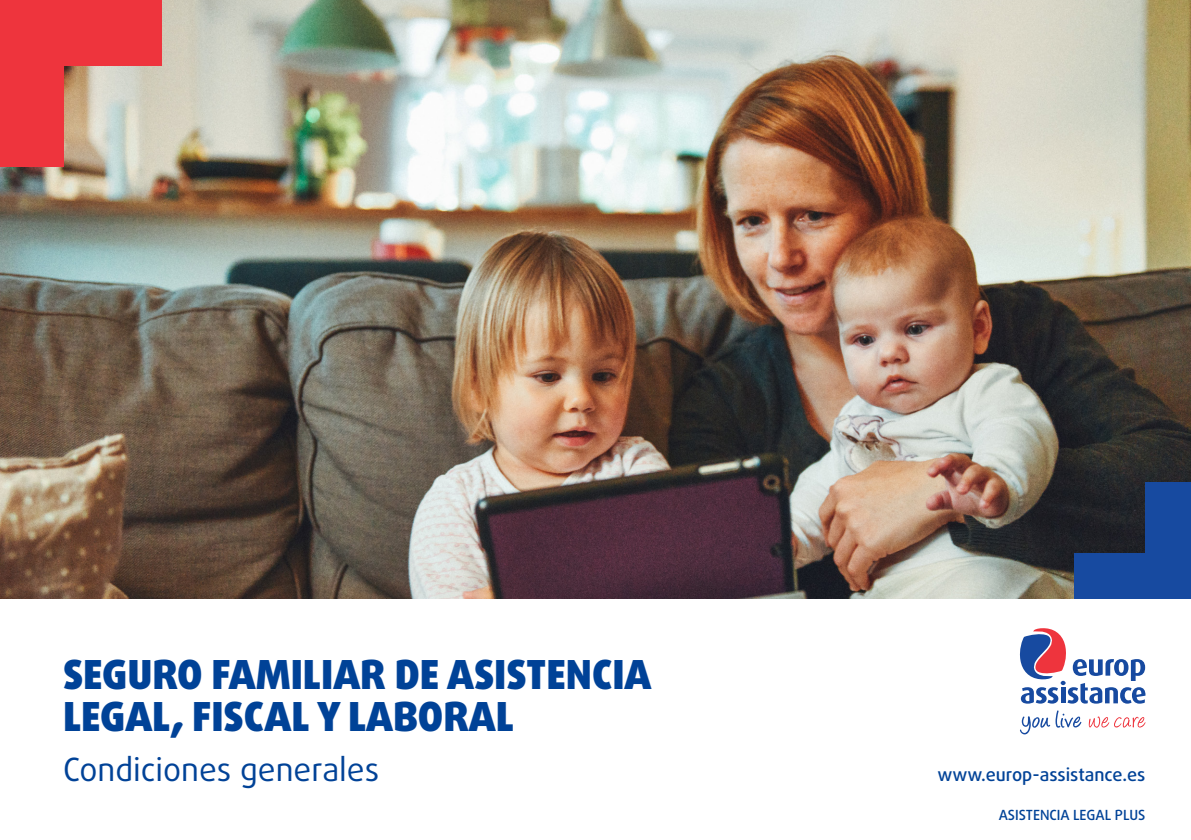
<style>
.page{position:relative;width:1191px;height:840px;background:#fff}
.page>*{position:absolute;margin:0;border:0;box-sizing:border-box;transform-origin:0 0}
.t1{font:900 40px/42px "Daxline Pro";color:#004297}
.t2{font:32px "Daxline Pro";color:#004297}
.t3{font:500 18px "Daxline Pro";color:#004297}
.t4{font:500 14px "Daxline Pro";color:#004297}
</style>
<div class="page">
<svg style="left:1019px;top:628px;width:126px;height:75px"></svg>
<svg style="left:1088px;top:716px;width:57px;height:11px"></svg>
<svg style="left:1020px;top:710px;width:61px;height:24px"></svg>
<img style="left:0;top:0;width:1191px;height:598px">
<div style="left:1145px;top:481px;width:46px;height:117px;background:#174aa0"></div>
<div style="left:1074px;top:552px;width:117px;height:46px;background:#174aa0"></div>
<div style="left:0;top:0;width:63px;height:166px;background:#ee343d"></div>
<div style="left:0;top:0;width:162px;height:65px;background:#ee343d"></div>
<p class="t1" style="left:63px;top:653px;width:590px">SEGURO FAMILIAR DE ASISTENCIA<br>LEGAL, FISCAL Y LABORAL</p>
<p class="t2" style="left:63px;top:747px;width:318px">Condiciones generales</p>
<p class="t3" style="left:937px;top:762px;width:210px">www.europ-assistance.es</p>
<p class="t4" style="left:998px;top:805px;width:148px">ASISTENCIA LEGAL PLUS</p>
</div>
